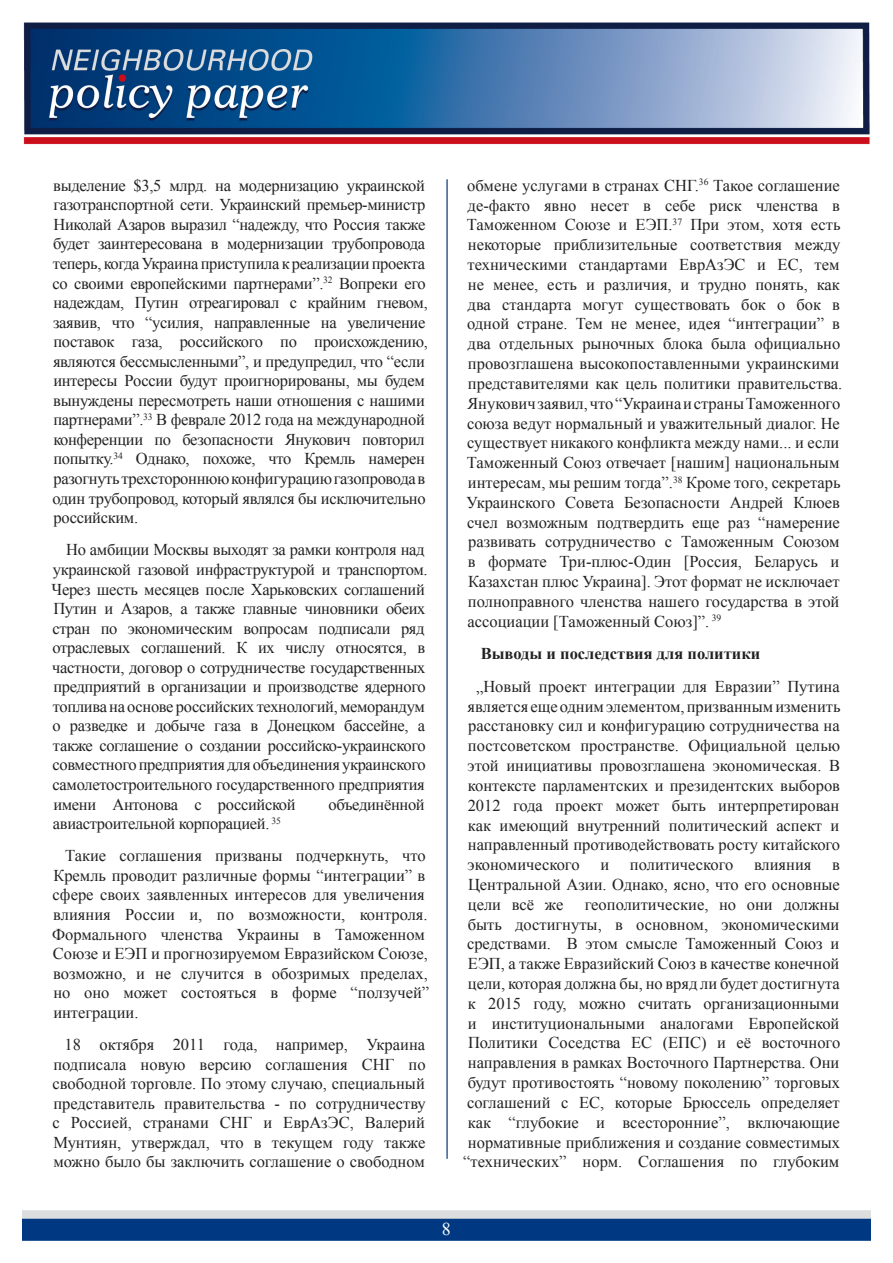
<style>
.page{position:relative;width:893px;height:1263px;background:#fff}
.page>*{position:absolute;margin:0;border:0;box-sizing:border-box;transform-origin:0 0}
.t1{font:18px "Times New Roman";color:#fff}
.Gövde_Metin{font:16.5px/19.5px "Times New Roman";letter-spacing:-.02em;color:#222;text-align:justify}
.Gövde_Metin-2{font:16.5px/19.8px "Times New Roman";color:#222}
.Gövde_Metin-3{font:700 16.5px "Times New Roman";color:#222}
</style>
<div class="page">
<img style="left:22px;top:1210px;width:849px;height:31px">
<img style="left:24px;top:22px;width:846px;height:122px">
<hr style="left:446px;top:179px;width:2px;height:980px;background:#365f91">
<p class="Gövde_Metin" style="left:52px;top:175px;width:377px;text-align:left">выделение $3,5 млрд. на модернизацию украинской газотранспортной сети. Украинский премьер-министр Николай Азаров выразил “надежду, что Россия также будет заинтересована в модернизации трубопровода теперь, когда Украина приступила к реализации проекта со своими европейскими партнерами”.<sup>32</sup> Вопреки его надеждам, Путин отреагировал с крайним гневом, заявив, что “усилия, направленные на увеличение поставок газа, российского по происхождению, являются бессмысленными”, и предупредил, что “если интересы России будут проигнорированы, мы будем вынуждены пересмотреть наши отношения с нашими партнерами”.<sup>33</sup> В феврале 2012 года на международной конференции по безопасности Янукович повторил попытку.<sup>34</sup> Однако, похоже, что Кремль намерен разогнуть трехстороннюю конфигурацию газопровода в один трубопровод, который являлся бы исключительно российским.</p>
<p class="Gövde_Metin" style="left:52px;top:540px;width:378px;text-align:left;text-indent:15px">Но амбиции Москвы выходят за рамки контроля над украинской газовой инфраструктурой и транспортом.<br>Через шесть месяцев после Харьковских соглашений Путин и Азаров, а также главные чиновники обеих стран по экономическим вопросам подписали ряд отраслевых соглашений. К их числу относятся, в частности, договор о сотрудничестве государственных предприятий в организации и производстве ядерного топлива на основе российских технологий, меморандум о разведке и добыче газа в Донецком бассейне, а также соглашение о создании российско-украинского совместного предприятия для объединения украинского самолетостроительного государственного предприятия имени Антонова c российской</p>
<p class="Gövde_Metin" style="left:328px;top:794px;width:98px">объединённой</p>
<p class="Gövde_Metin" style="left:53px;top:813px;width:230px">авиастроительной корпорацией. <sup>35</sup></p>
<p class="Gövde_Metin-2" style="left:52px;top:846px;width:379px;text-indent:13px">Такие соглашения призваны подчеркнуть, что Кремль проводит различные формы “интеграции” в сфере своих заявленных интересов для увеличения влияния России и, по возможности, контроля.<br>Формального членства Украины в Таможенном Союзе и ЕЭП и прогнозируемом Евразийском Союзе, возможно, и не случится в обозримых пределах, но оно может состояться в форме “ползучей” интеграции.</p>
<p class="Gövde_Metin" style="left:52px;top:1034px;width:375px;text-indent:12px">18 октября 2011 года, например, Украина подписала новую версию соглашения СНГ по свободной торговле. По этому случаю, специальный представитель правительства - по сотрудничеству с Россией, странами СНГ и ЕврАзЭС, Валерий Мунтиян, утверждал, что в текущем году также можно было бы заключить соглашение о свободном</p>
<p class="Gövde_Metin-2" style="left:466px;top:175px;width:377px">обмене услугами в странах СНГ.<sup>36</sup> Такое соглашение де-факто явно несет в себе риск членства в Таможенном Союзе и ЕЭП.<sup>37</sup> При этом, хотя есть некоторые приблизительные соответствия между техническими стандартами ЕврАзЭС и ЕС, тем не менее, есть и различия, и трудно понять, как два стандарта могут существовать бок о бок в одной стране. Тем не менее, идея “интеграции” в два отдельных рыночных блока была официально провозглашена высокопоставленными украинскими представителями как цель политики правительства.<br>Янукович заявил, что “Украина и страны Таможенного союза ведут нормальный и уважительный диалог. Не существует никакого конфликта между нами... и если Таможенный Союз отвечает [нашим] национальным интересам, мы решим тогда”.<sup>38</sup> Кроме того, секретарь Украинского Совета Безопасности Андрей Клюев счел возможным подтвердить еще раз “намерение развивать сотрудничество с Таможенным Союзом в формате Три-плюс-Один [Россия, Беларусь и Казахстан плюс Украина]. Этот формат не исключает полноправного членства нашего государства в этой ассоциации [Таможенный Союз]”. <sup>39</sup></p>
<p class="Gövde_Metin-3" style="left:481px;top:642px;width:281px">Выводы и последствия для политики</p>
<p class="Gövde_Metin" style="left:468px;top:676px;width:374px;text-indent:8px">„Новый проект интеграции для Евразии” Путина является еще одним элементом, призванным изменить расстановку сил и конфигурацию сотрудничества на постсоветском пространстве. Официальной целью этой инициативы провозглашена экономическая. В контексте парламентских и президентских выборов 2012 года проект может быть интерпретирован как имеющий внутренний политический аспект и направленный противодействовать росту китайского экономического</p>
<p class="Gövde_Metin" style="left:600px;top:854px;width:10px">и</p>
<p class="Gövde_Metin-2" style="left:630px;top:854px;width:105px">политического</p>
<p class="Gövde_Metin-2" style="left:754px;top:854px;width:59px">влияния</p>
<p class="Gövde_Metin" style="left:468px;top:854px;width:374px;text-indent:364px">в Центральной Азии. Однако, ясно, что его основные цели всё же</p>
<p class="Gövde_Metin" style="left:463px;top:894px;width:378px;text-indent:121px">геополитические, но они должны быть достигнуты, в основном, экономическими средствами. В этом смысле Таможенный Союз и ЕЭП, а также Евразийский Союз в качестве конечной цели, которая должна бы, но вряд ли будет достигнута к 2015 году, можно считать организационными и институциональными аналогами Европейской Политики Соседства ЕС (ЕПС) и её восточного направления в рамках Восточного Партнерства. Они будут противостоять “новому поколению” торговых соглашений с ЕС, которые Брюссель определяет как “глубокие и всесторонние”, включающие нормативные приближения и создание совместимых “технических” норм. Соглашения по глубоким</p>
<p class="t1" style="left:442px;top:1217px;width:10px">8</p>
</div>
